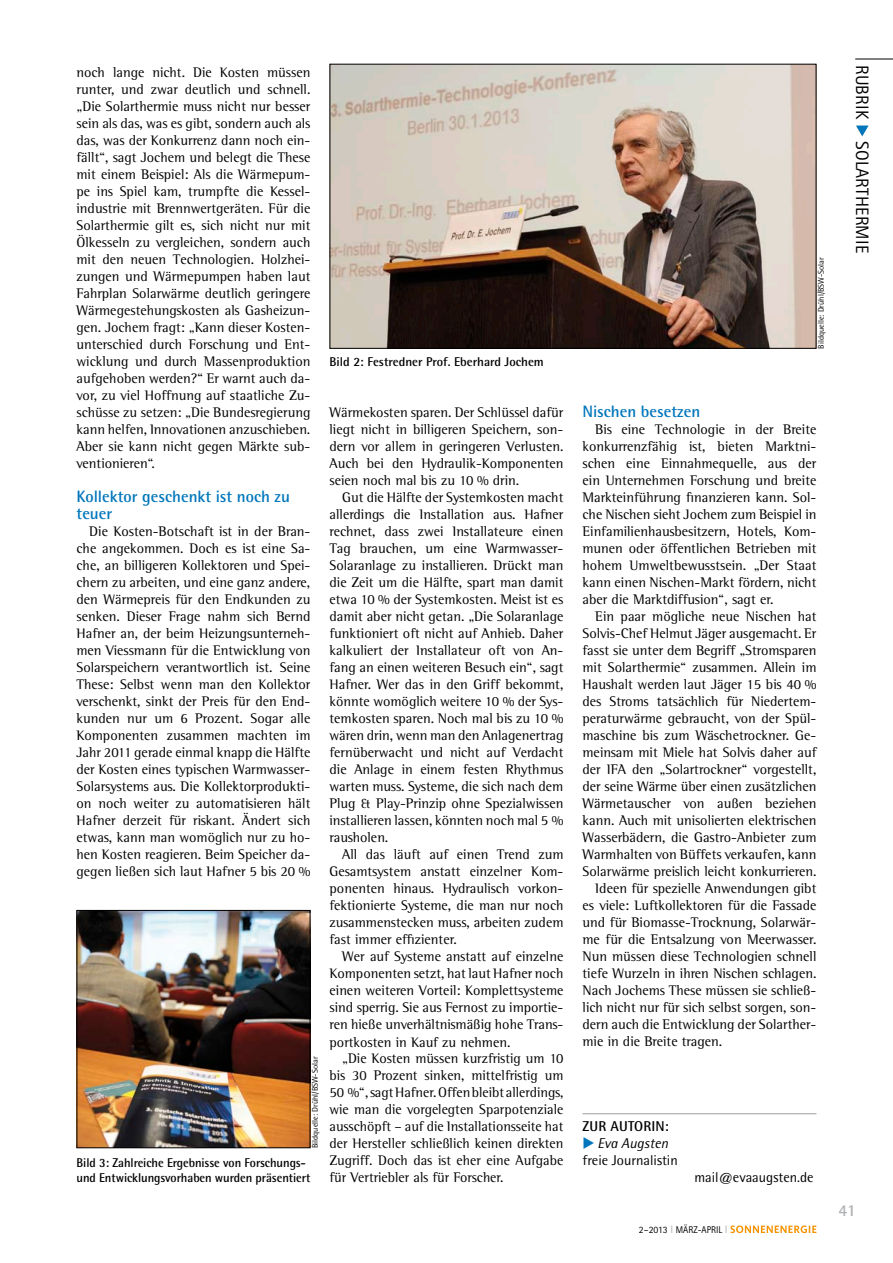
<style>
.page{position:relative;width:893px;height:1263px;background:#fff}
.page>*{position:absolute;margin:0;border:0;box-sizing:border-box;transform-origin:0 0}
.t1{font:18px "Rotis Sans Serif Std";letter-spacing:.01em;color:#000}
.t2{font:700 16.5px/17px "Rotis Semi Sans Std";color:#0076bc}
.t3{font:700 16.5px "Rotis Semi Sans Std";color:#b0b2b5}
.t4{font:14.25px/17px "Rotis Semi Serif Std";color:#000;text-align:justify}
.t5{font:14.25px/17px "Rotis Semi Sans Std";color:#000}
.t6{font:700 14.25px "Rotis Semi Sans Std";letter-spacing:.01em;color:#000}
.t7{font:700 12.75px/15px "Rotis Semi Sans Std";letter-spacing:-.005em;color:#000;scale:.96 1}
.t8{font:700 12.75px "Rotis Semi Sans Std";letter-spacing:-.005em;color:#000}
.t9{font:9.75px "Rotis Sans Serif Std";color:#000}
.t10{font:8.25px "Rotis Semi Sans Std";color:#000}
.s1{color:#f39300}
.s2{color:#0076bc}
.s3{font-style:italic}
.s4{font-size:10.8px;color:#b0b2b5}
</style>
<div class="page">
<svg style="left:730px;top:1225px;width:86px;height:8px"></svg>
<hr style="left:855px;top:59px;width:38px;height:1px;background:#000">
<hr style="left:583px;top:1113px;width:233px;height:1px;background:#9c9d9f">
<img style="left:79px;top:912px;width:229px;height:234px">
<div style="left:77px;top:910px;width:233px;height:238px;border:1px solid #000"></div>
<svg style="left:856px;top:125px;width:13px;height:12px"></svg>
<img style="left:332px;top:66px;width:482px;height:281px">
<div style="left:330px;top:64px;width:486px;height:285px;border:1px solid #000"></div>
<p class="t4" style="left:77px;top:63px;width:235px">noch lange nicht. Die Kosten müssen runter, und zwar deutlich und schnell. „Die Solarthermie muss nicht nur besser sein als das, was es gibt, sondern auch als das, was der Konkurrenz dann noch ein&shy;fällt“, sagt Jochem und belegt die These mit einem Beispiel: Als die Wärmepum&shy;pe ins Spiel kam, trumpfte die Kessel&shy;industrie mit Brennwertgeräten. Für die Solarthermie gilt es, sich nicht nur mit Ölkesseln zu vergleichen, sondern auch mit den neuen Technologien. Holzhei&shy;zungen und Wärmepumpen haben laut Fahrplan Solarwärme deutlich geringere Wärmegestehungskosten als Gasheizun&shy;gen. Jochem fragt: „Kann dieser Kosten&shy;unterschied durch Forschung und Ent&shy;wicklung und durch Massenproduktion aufgehoben werden?“ Er warnt auch da&shy;vor, zu viel Hoffnung auf staatliche Zu&shy;schüsse zu setzen: „Die Bundesregierung kann helfen, Innovationen anzuschieben.<br>Aber sie kann nicht gegen Märkte sub&shy;ventionieren“.</p>
<p class="t2" style="left:77px;top:487px;width:215px">Kollektor geschenkt ist noch zu teuer</p>
<p class="t4" style="left:77px;top:522px;width:235px;text-indent:13px">Die Kosten-Botschaft ist in der Bran&shy;che angekommen. Doch es ist eine Sa&shy;che, an billigeren Kollektoren und Spei&shy;chern zu arbeiten, und eine ganz andere, den Wärmepreis für den Endkunden zu senken. Dieser Frage nahm sich Bernd Hafner an, der beim Heizungsunterneh&shy;men Viessmann für die Entwicklung von Solarspeichern verantwortlich ist. Seine These: Selbst wenn man den Kollektor verschenkt, sinkt der Preis für den End&shy;kunden nur um 6 Prozent. Sogar alle Komponenten zusammen machten im Jahr 2011 gerade einmal knapp die Hälfte der Kosten eines typischen Warmwasser-Solarsystems aus. Die Kollektorprodukti&shy;on noch weiter zu automatisieren hält Hafner derzeit für riskant. Ändert sich etwas, kann man womöglich nur zu ho&shy;hen Kosten reagieren. Beim Speicher da&shy;gegen ließen sich laut Hafner 5 bis 20 %</p>
<p class="t10" style="left:310px;top:1148px;width:93px;rotate:-90deg">Bildquelle: Drü hl/BSW-Solar</p>
<p class="t7" style="left:77px;top:1155px;width:245px">Bild 3: Zahlreiche Ergebnisse von Forschungs&shy;und Entwicklungsvorhaben wurden präsentiert</p>
<p class="t8" style="left:330px;top:354px;width:216px">Bild 2: Festredner Prof. Eberhard Jochem</p>
<p class="t4" style="left:330px;top:404px;width:235px">Wärmekosten sparen. Der Schlüssel dafür liegt nicht in billigeren Speichern, son&shy;dern vor allem in geringeren Verlusten.<br>Auch bei den Hydraulik-Komponenten seien noch mal bis zu 10 % drin.</p>
<p class="t4" style="left:330px;top:489px;width:235px;text-indent:13px">Gut die Hälfte der Systemkosten macht allerdings die Installation aus. Hafner rechnet, dass zwei Installateure einen Tag brauchen, um eine Warmwasser-Solaranlage zu installieren. Drückt man die Zeit um die Hälfte, spart man damit etwa 10 % der Systemkosten. Meist ist es damit aber nicht getan. „Die Solaranlage funktioniert oft nicht auf Anhieb. Daher kalkuliert der Installateur oft von An&shy;fang an einen weiteren Besuch ein“, sagt Hafner. Wer das in den Griff bekommt, könnte womöglich weitere 10 % der Sys&shy;temkosten sparen. Noch mal bis zu 10 % wären drin, wenn man den Anlagenertrag fernüberwacht und nicht auf Verdacht die Anlage in einem festen Rhythmus warten muss. Systeme, die sich nach dem Plug &amp; Play-Prinzip ohne Spezialwissen installieren lassen, könnten noch mal 5 % rausholen.</p>
<p class="t4" style="left:330px;top:846px;width:235px;text-indent:13px">All das läuft auf einen Trend zum Gesamtsystem anstatt einzelner Kom&shy;ponenten hinaus. Hydraulisch vorkon&shy;fektionierte Systeme, die man nur noch zusammenstecken muss, arbeiten zudem fast immer effizienter.</p>
<p class="t4" style="left:330px;top:948px;width:235px;text-indent:13px">Wer auf Systeme anstatt auf einzelne Komponenten setzt, hat laut Hafner noch einen weiteren Vorteil: Komplettsysteme sind sperrig. Sie aus Fernost zu importie&shy;ren hieße unverhältnismäßig hohe Trans&shy;portkosten in Kauf zu nehmen.</p>
<p class="t4" style="left:330px;top:1050px;width:235px;text-indent:13px">„Die Kosten müssen kurzfristig um 10 bis 30 Prozent sinken, mittelfristig um 50 %“, sagt Hafner. Offen bleibt allerdings, wie man die vorgelegten Sparpotenziale ausschöpft – auf die Installationsseite hat der Hersteller schließlich keinen direkten Zugriff. Doch das ist eher eine Aufgabe für Vertriebler als für Forscher.</p>
<p class="t10" style="left:816px;top:349px;width:93px;rotate:-90deg">Bildquelle: Drü hl/BSW-Solar</p>
<p class="t2" style="left:583px;top:402px;width:119px">Nischen besetzen</p>
<p class="t4" style="left:583px;top:420px;width:235px;text-indent:13px">Bis eine Technologie in der Breite konkurrenzfähig ist, bieten Marktni&shy;schen eine Einnahmequelle, aus der ein Unternehmen Forschung und breite Markteinführung finanzieren kann. Sol&shy;che Nischen sieht Jochem zum Beispiel in Einfamilienhausbesitzern, Hotels, Kom&shy;munen oder öffentlichen Betrieben mit hohem Umweltbewusstsein. „Der Staat kann einen Nischen-Markt fördern, nicht aber die Marktdiffusion“, sagt er.</p>
<p class="t4" style="left:595px;top:608px;width:223px">Ein paar mögliche neue Nischen hat</p>
<p class="t4" style="left:583px;top:625px;width:235px">Solvis-Chef Helmut Jäger ausgemacht. Er</p>
<p class="t4" style="left:583px;top:642px;width:235px">fasst sie unter dem Begriff „Stromsparen</p>
<p class="t4" style="left:583px;top:659px;width:235px">mit Solarthermie“ zusammen. Allein im</p>
<p class="t4" style="left:583px;top:676px;width:235px">Haushalt werden laut Jäger 15 bis 40 %</p>
<p class="t4" style="left:583px;top:693px;width:235px">des Stroms tatsächlich für Niedertem-</p>
<p class="t4" style="left:583px;top:710px;width:235px">peraturwärme gebraucht, von der Spül-</p>
<p class="t4" style="left:583px;top:727px;width:235px">maschine bis zum Wäschetrockner. Ge-</p>
<p class="t4" style="left:583px;top:744px;width:235px">meinsam mit Miele hat Solvis daher auf</p>
<p class="t4" style="left:583px;top:761px;width:235px">der IFA den „Solartrockner“ vorgestellt,</p>
<p class="t4" style="left:583px;top:778px;width:235px">der seine Wärme über einen zusätzlichen</p>
<p class="t4" style="left:583px;top:795px;width:235px">Wärmetauscher von außen beziehen</p>
<p class="t4" style="left:583px;top:812px;width:235px">kann. Auch mit unisolierten elektrischen</p>
<p class="t4" style="left:583px;top:829px;width:235px">Wasserbädern, die Gastro-Anbieter zum</p>
<p class="t4" style="left:583px;top:846px;width:235px">Warmhalten von Büffets verkaufen, kann</p>
<p class="t4" style="left:583px;top:863px;width:235px">Solarwärme preislich leicht konkurrieren.</p>
<p class="t4" style="left:595px;top:880px;width:223px">Ideen für spezielle Anwendungen gibt</p>
<p class="t4" style="left:583px;top:897px;width:235px">es viele: Luftkollektoren für die Fassade</p>
<p class="t4" style="left:583px;top:914px;width:235px">und für Biomasse-Trocknung, Solarwär-</p>
<p class="t4" style="left:583px;top:931px;width:235px">me für die Entsalzung von Meerwasser.</p>
<p class="t4" style="left:583px;top:948px;width:235px">Nun müssen diese Technologien schnell</p>
<p class="t4" style="left:583px;top:965px;width:235px">tiefe Wurzeln in ihren Nischen schlagen.</p>
<p class="t4" style="left:583px;top:982px;width:235px">Nach Jochems These müssen sie schließ-</p>
<p class="t4" style="left:583px;top:999px;width:235px">lich nicht nur für sich selbst sorgen, son-</p>
<p class="t4" style="left:583px;top:1016px;width:235px">dern auch die Entwicklung der Solarther-</p>
<p class="t4" style="left:583px;top:1033px;width:141px">mie in die Breite tragen.</p>
<p class="t1" style="left:873px;top:65px;width:190px;rotate:90deg">RUBRIK <span class="s1">◆</span> SOLARTHERMIE</p>
<p class="t6" style="left:583px;top:1118px;width:88px">Zur Autorin :</p>
<p class="t5" style="left:583px;top:1135px;width:97px"><span class="s2">◆</span> <span class="s3">Eva Augsten </span>freie Journalistin</p>
<p class="t5" style="left:694px;top:1169px;width:121px">mail@evaaugsten.de</p>
<p class="t9" style="left:639px;top:1223px;width:90px">2–2013 <span class="s4">I</span> MÄRZ-APRI L <span class="s4">I</span></p>
<p class="t3" style="left:839px;top:1200px;width:19px">41</p>
</div>
